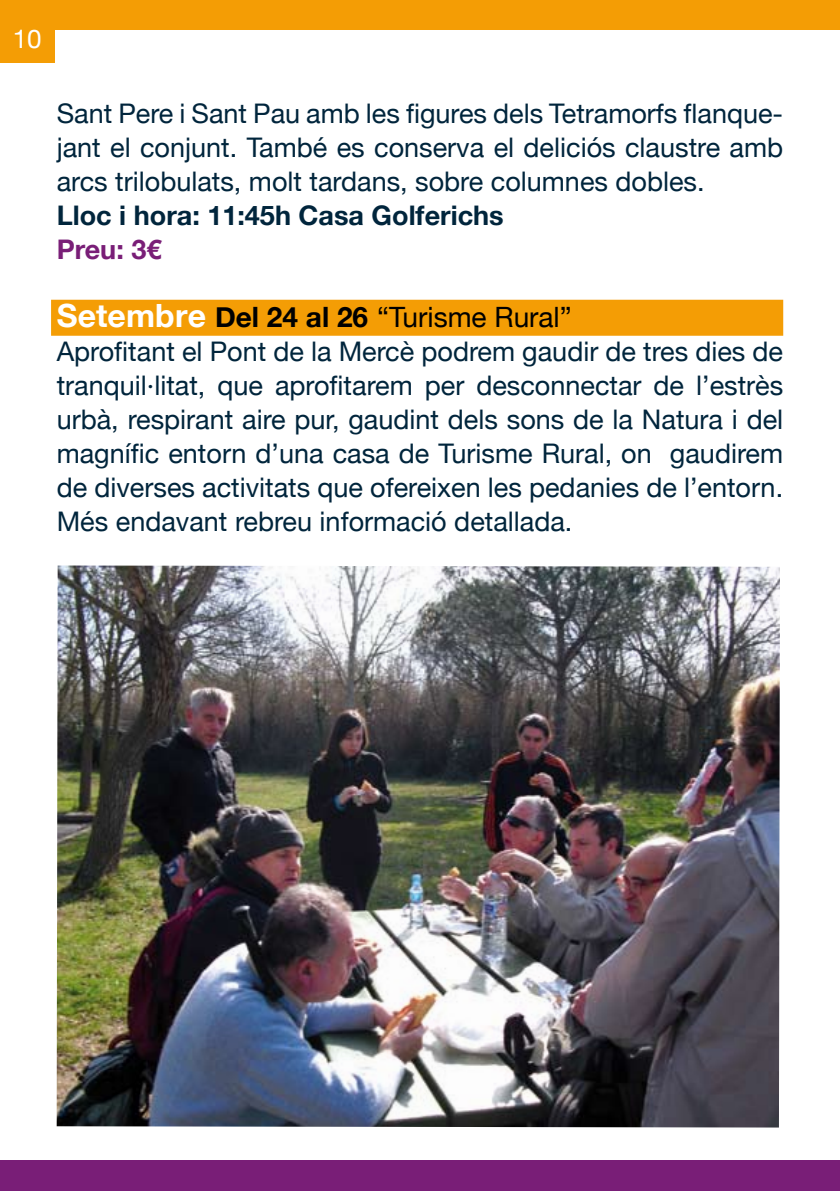
<style>
.page{position:relative;width:840px;height:1191px;background:#fff}
.page>*{position:absolute;margin:0;border:0;box-sizing:border-box;transform-origin:0 0}
.t1{font:28px "Helvetica Neue";color:#000}
.t2{font:27px/34px "Helvetica Neue";color:#00253c;text-align:justify}
.t3{font:700 27px "Helvetica Neue";color:#00253c}
.t4{font:700 27px "Helvetica Neue";color:#791e77}
.t5{font:26px "Helvetica Neue";color:#fff}
.s1{font-weight:700;font-size:32px;color:#fff}
.s2{font-weight:700}
</style>
<div class="page">
<div style="left:0;top:0;width:839px;height:29px;background:#f49d05"></div>
<div style="left:0;top:1161px;width:839px;height:30px;background:#791e77"></div>
<div style="left:0;top:9px;width:55px;height:53px;background:#f49d05"></div>
<div style="left:51px;top:300px;width:731px;height:36px;background:#f49d05"></div>
<img style="left:57px;top:565px;width:722px;height:562px">
<p class="t5" style="left:13px;top:23px;width:30px">10</p>
<p class="t2" style="left:57px;top:96px;width:727px">Sant Pere i Sant Pau amb les figures dels Tetramorfs flanque&shy;jant el conjunt. També es conserva el deliciós claustre amb arcs trilobulats, molt tardans, sobre columnes dobles.</p>
<p class="t3" style="left:57px;top:199px;width:448px">Lloc i hora: 11:45h Casa Golferichs</p>
<p class="t4" style="left:57px;top:233px;width:106px">Preu: 3€</p>
<p class="t1" style="left:57px;top:300px;width:516px"><span class="s1">Setembre</span> <span class="s2">Del 24 al 26</span> “Turisme Rural”</p>
<p class="t2" style="left:57px;top:334px;width:727px">Aprofitant el Pont de la Mercè podrem gaudir de tres dies de tranquil·litat, que aprofitarem per desconnectar de l’estrès urbà, respirant aire pur, gaudint dels sons de la Natura i del magnífic entorn d’una casa de Turisme Rural, on gaudirem de diverses activitats que ofereixen les pedanies de l’entorn.<br>Més endavant rebreu informació detallada.</p>
</div>
